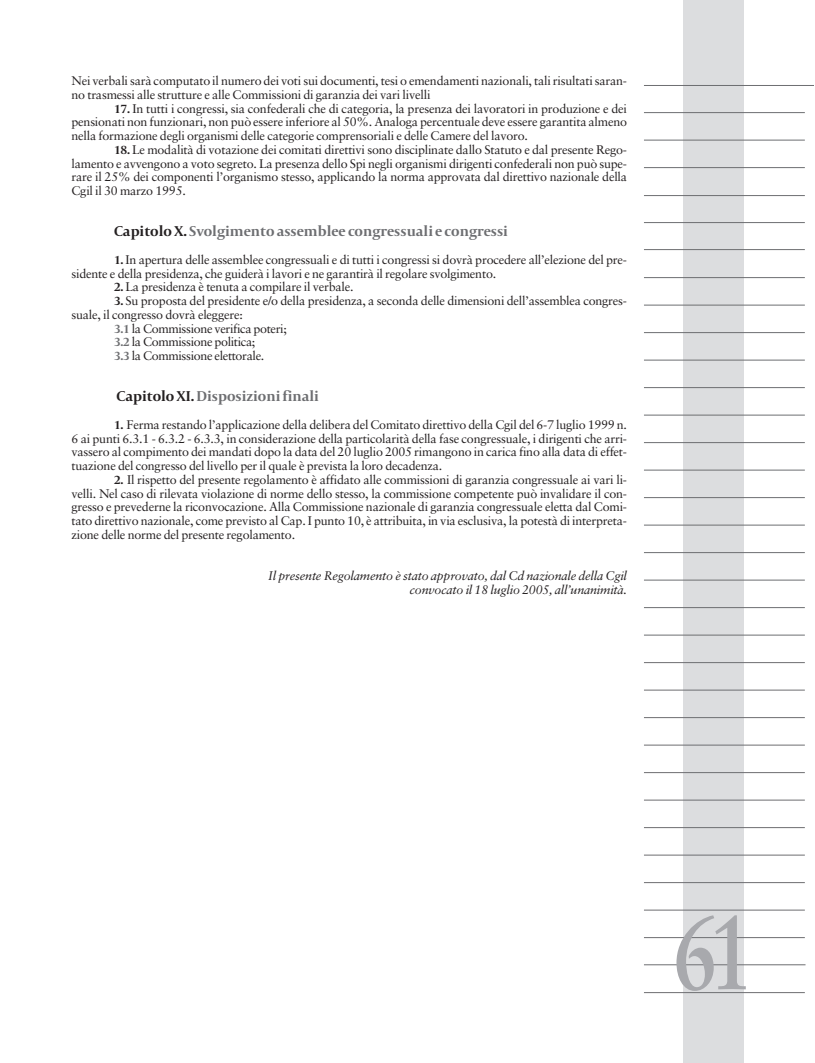
<style>
.page{position:relative;width:815px;height:1063px;background:#fff}
.page>*{position:absolute;margin:0;border:0;box-sizing:border-box;transform-origin:0 0}
.t1{font:700 105px "Sabon";color:#a8a9ad;scale:.75 1}
.t2{font:700 15px "Capitolium";color:#6d6e71}
.t3{font:12.5px/13.8px "Sabon";letter-spacing:-.015em;color:#231f20;text-align:justify}
.t4{font:italic 12.5px/13.8px "Sabon";letter-spacing:-.015em;color:#231f20;text-align:right}
.s1{font-family:"Capitolium";font-weight:700}
.s2{color:#231f20}
.s3{font-family:"Capitolium";font-weight:700;color:#6d6e71}
</style>
<div class="page">
<div style="left:683px;top:0;width:61px;height:1063px;background:#dcdddf"></div>
<hr style="left:644px;top:167px;width:161px;height:1px;background:#6d6e71">
<hr style="left:644px;top:140px;width:161px;height:1px;background:#6d6e71">
<hr style="left:644px;top:112px;width:161px;height:1px;background:#6d6e71">
<hr style="left:644px;top:222px;width:161px;height:1px;background:#6d6e71">
<hr style="left:644px;top:195px;width:161px;height:1px;background:#6d6e71">
<hr style="left:644px;top:249px;width:161px;height:1px;background:#6d6e71">
<hr style="left:644px;top:277px;width:161px;height:1px;background:#6d6e71">
<hr style="left:644px;top:305px;width:161px;height:1px;background:#6d6e71">
<hr style="left:644px;top:332px;width:161px;height:1px;background:#6d6e71">
<hr style="left:644px;top:360px;width:161px;height:1px;background:#6d6e71">
<hr style="left:644px;top:387px;width:161px;height:1px;background:#6d6e71">
<hr style="left:644px;top:415px;width:161px;height:1px;background:#6d6e71">
<hr style="left:644px;top:442px;width:161px;height:1px;background:#6d6e71">
<hr style="left:644px;top:470px;width:161px;height:1px;background:#6d6e71">
<hr style="left:644px;top:497px;width:161px;height:1px;background:#6d6e71">
<hr style="left:644px;top:525px;width:161px;height:1px;background:#6d6e71">
<hr style="left:644px;top:552px;width:161px;height:1px;background:#6d6e71">
<hr style="left:644px;top:580px;width:161px;height:1px;background:#6d6e71">
<hr style="left:644px;top:607px;width:161px;height:1px;background:#6d6e71">
<hr style="left:644px;top:635px;width:161px;height:1px;background:#6d6e71">
<hr style="left:644px;top:662px;width:161px;height:1px;background:#6d6e71">
<hr style="left:644px;top:717px;width:161px;height:1px;background:#6d6e71">
<hr style="left:644px;top:690px;width:161px;height:1px;background:#6d6e71">
<hr style="left:644px;top:745px;width:161px;height:1px;background:#6d6e71">
<hr style="left:644px;top:772px;width:161px;height:1px;background:#6d6e71">
<hr style="left:644px;top:800px;width:161px;height:1px;background:#6d6e71">
<hr style="left:644px;top:827px;width:161px;height:1px;background:#6d6e71">
<hr style="left:644px;top:855px;width:161px;height:1px;background:#6d6e71">
<hr style="left:644px;top:882px;width:161px;height:1px;background:#6d6e71">
<hr style="left:644px;top:910px;width:161px;height:1px;background:#6d6e71">
<hr style="left:644px;top:937px;width:161px;height:1px;background:#6d6e71">
<hr style="left:644px;top:964px;width:161px;height:1px;background:#6d6e71">
<hr style="left:644px;top:992px;width:161px;height:1px;background:#6d6e71">
<hr style="left:644px;top:85px;width:170px;height:1px;background:#6d6e71">
<p class="t3" style="left:72px;top:75px;width:557px">Nei verbali sarà computato il numero dei voti sui documenti, tesi o emendamenti nazionali, tali risultati saran&shy;no trasmessi alle strutture e alle Commissioni di garanzia dei vari livelli</p>
<p class="t3" style="left:72px;top:102px;width:557px;text-indent:43px"><span class="s1">17.</span> In tutti i congressi, sia confederali che di categoria, la presenza dei lavoratori in produzione e dei pensionati non funzionari, non può essere inferiore al 50%. Analoga percentuale deve essere garantita almeno nella formazione degli organismi delle categorie comprensoriali e delle Camere del lavoro.</p>
<p class="t3" style="left:72px;top:144px;width:557px;text-indent:43px"><span class="s1">18.</span> Le modalità di votazione dei comitati direttivi sono disciplinate dallo Statuto e dal presente Rego&shy;lamento e avvengono a voto segreto. La presenza dello Spi negli organismi dirigenti confederali non può supe&shy;rare il 25% dei componenti l’organismo stesso, applicando la norma approvata dal direttivo nazionale della Cgil il 30 marzo 1995.</p>
<p class="t2" style="left:114px;top:226px;width:395px"><span class="s2">Capitolo X.</span> Svolgimento assemblee congressuali e congressi</p>
<p class="t3" style="left:72px;top:254px;width:557px;text-indent:43px"><span class="s1">1.</span> In apertura delle assemblee congressuali e di tutti i congressi si dovrà procedere all’elezione del pre&shy;sidente e della presidenza, che guiderà i lavori e ne garantirà il regolare svolgimento.</p>
<p class="t3" style="left:114px;top:281px;width:241px"><span class="s1">2.</span> La presidenza è tenuta a compilare il verbale.</p>
<p class="t3" style="left:114px;top:295px;width:515px"><span class="s1">3.</span> Su proposta del presidente e/o della presidenza, a seconda delle dimensioni dell’assemblea congres-</p>
<p class="t3" style="left:72px;top:309px;width:173px">suale, il congresso dovrà eleggere:</p>
<p class="t3" style="left:114px;top:322px;width:174px"><span class="s3">3.1</span> la Commissione verifica poteri;</p>
<p class="t3" style="left:114px;top:336px;width:143px"><span class="s3">3.2</span> la Commissione politica;</p>
<p class="t3" style="left:114px;top:350px;width:152px"><span class="s3">3.3</span> la Commissione elettorale.</p>
<p class="t2" style="left:117px;top:391px;width:204px"><span class="s2">Capitolo XI.</span> Disposizioni finali</p>
<p class="t3" style="left:72px;top:419px;width:557px;text-indent:43px"><span class="s1">1.</span> Ferma restando l’applicazione della delibera del Comitato direttivo della Cgil del 6-7 luglio 1999 n.<br>6 ai punti 6.3.1 - 6.3.2 - 6.3.3, in considerazione della particolarità della fase congressuale, i dirigenti che arri&shy;vassero al compimento dei mandati dopo la data del 20 luglio 2005 rimangono in carica fino alla data di effet&shy;tuazione del congresso del livello per il quale è prevista la loro decadenza.</p>
<p class="t3" style="left:72px;top:474px;width:557px;text-indent:43px"><span class="s1">2.</span> Il rispetto del presente regolamento è affidato alle commissioni di garanzia congressuale ai vari li&shy;velli. Nel caso di rilevata violazione di norme dello stesso, la commissione competente può invalidare il con&shy;gresso e prevederne la riconvocazione. Alla Commissione nazionale di garanzia congressuale eletta dal Comi&shy;tato direttivo nazionale, come previsto al Cap. I punto 10, è attribuita, in via esclusiva, la potestà di interpreta&shy;zione delle norme del presente regolamento.</p>
<p class="t4" style="left:268px;top:570px;width:360px">Il presente Regolamento è stato approvato, dal Cd nazionale della Cgil convocato il 18 luglio 2005, all’unanimità.</p>
<h1 class="t1" style="left:673px;top:909px;width:107px">61</h1>
</div>
